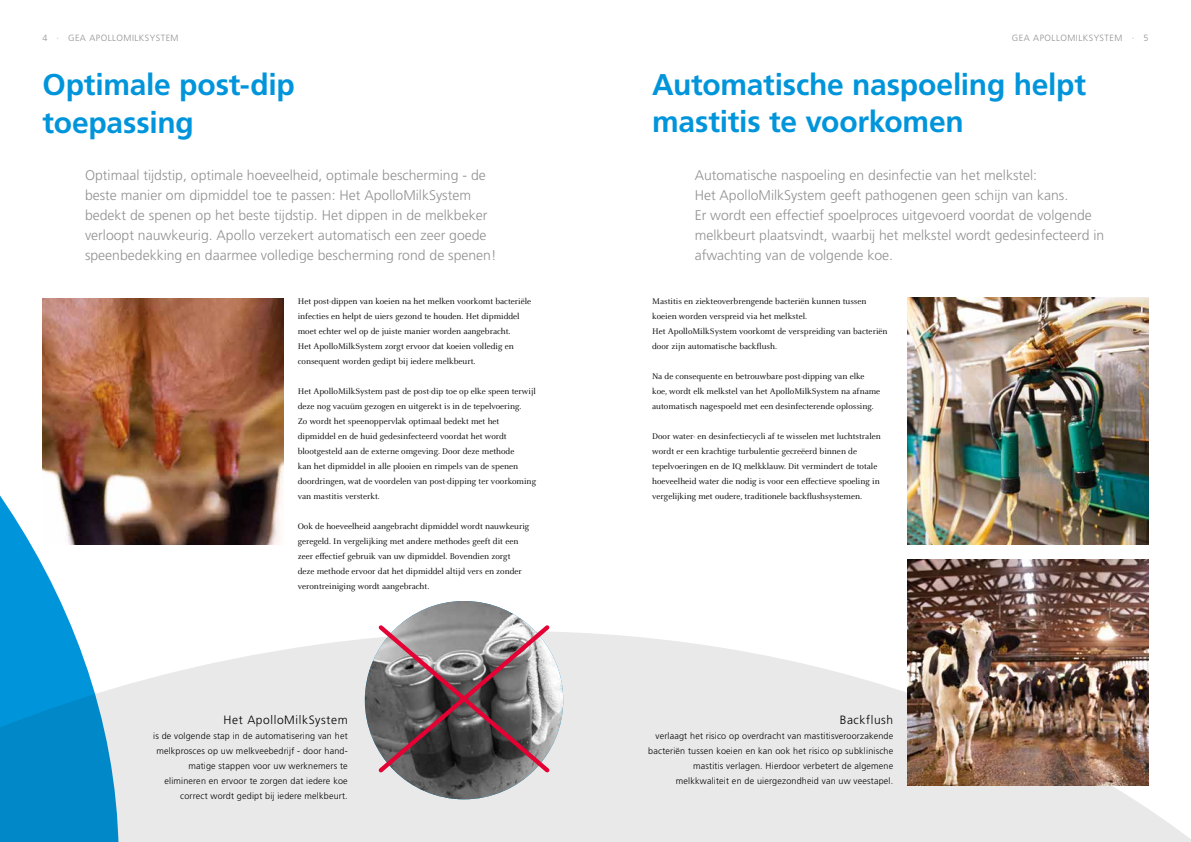
<style>
.page{position:relative;width:1191px;height:842px;background:#fff}
.page>*{position:absolute;margin:0;border:0;box-sizing:border-box;transform-origin:0 0}
.t1{font:700 30px/37.5px "Frutiger";letter-spacing:-.005em;color:#0095db}
.t2{font:300 14px/20px "Frutiger LT Std";color:#929292}
.t3{font:300 12px "Frutiger LT Std";letter-spacing:.05em;color:#000}
.t4{font:9px/15px "Celeste OT";color:#000}
.t5{font:300 9px/15px "Frutiger LT Std";letter-spacing:.02em;color:#000;text-align:right}
.t6{font:300 9px "Frutiger LT Std";letter-spacing:.05em;color:#929292}
</style>
<div class="page">
<svg style="left:119px;top:596px;width:1072px;height:246px;fill:#e9e9e9"></svg>
<img style="left:43px;top:299px;width:240px;height:245px">
<img style="left:907px;top:298px;width:241px;height:246px">
<img style="left:907px;top:559px;width:241px;height:226px">
<svg style="left:0;top:483px;width:119px;height:359px"></svg>
<img style="left:365px;top:601px;width:198px;height:198px;border-radius:99px">
<svg style="left:375px;top:621px;width:178px;height:155px"></svg>
<p class="t6" style="left:43px;top:33px;width:138px">4 · GEA APOLLOMILKSYSTEM</p>
<p class="t6" style="left:1012px;top:33px;width:138px">GEA APOLLOMILKSYSTEM · 5</p>
<h1 class="t1" style="left:43px;top:66px;width:254px">Optimale post-dip toepassing</h1>
<p class="t2" style="left:85px;top:165px;width:413px">Optimaal tijdstip, optimale hoeveelheid, optimale bescherming - de beste manier om dipmiddel toe te passen: Het ApolloMilkSystem bedekt de spenen op het beste tijdstip. Het dippen in de melkbeker verloopt nauwkeurig. Apollo verzekert automatisch een zeer goede speenbedekking en daarmee volledige bescherming rond de spenen!</p>
<p class="t4" style="left:298px;top:294px;width:235px">Het post-dippen van koeien na het melken voorkomt bacteriële infecties en helpt de uiers gezond te houden. Het dipmiddel moet echter wel op de juiste manier worden aangebracht.<br>Het ApolloMilkSystem zorgt ervoor dat koeien volledig en consequent worden gedipt bij iedere melkbeurt.</p>
<p class="t4" style="left:298px;top:384px;width:240px">Het ApolloMilkSystem past de post-dip toe op elke speen terwijl deze nog vacuüm gezogen en uitgerekt is in de tepelvoering.<br>Zo wordt het speenoppervlak optimaal bedekt met het dipmiddel en de huid gedesinfecteerd voordat het wordt blootgesteld aan de externe omgeving. Door deze methode<br>kan het dipmiddel in alle plooien en rimpels van de spenen doordringen, wat de voordelen van post-dipping ter voorkoming van mastitis versterkt.</p>
<p class="t4" style="left:298px;top:519px;width:233px">Ook de hoeveelheid aangebracht dipmiddel wordt nauwkeurig geregeld. In vergelijking met andere methodes geeft dit een zeer effectief gebruik van uw dipmiddel. Bovendien zorgt deze methode ervoor dat het dipmiddel altijd vers en zonder verontreiniging wordt aangebracht.</p>
<h3 class="t3" style="left:224px;top:713px;width:126px">Het ApolloMilkSystem</h3>
<p class="t5" style="left:153px;top:729px;width:196px">is de volgende stap in de automatisering van het melkprosces op uw melkveebedrijf - door hand&shy;matige stappen voor uw werknemers te elimineren en ervoor te zorgen dat iedere koe correct wordt gedipt bij iedere melkbeurt.</p>
<h1 class="t1" style="left:652px;top:65px;width:435px">Automatische naspoeling helpt mastitis te voorkomen</h1>
<p class="t2" style="left:694px;top:165px;width:411px">Automatische naspoeling en desinfectie van het melkstel:<br>Het ApolloMilkSystem geeft pathogenen geen schijn van kans.<br>Er wordt een effectief spoelproces uitgevoerd voordat de volgende melkbeurt plaatsvindt, waarbij het melkstel wordt gedesinfecteerd in afwachting van de volgende koe.</p>
<p class="t4" style="left:652px;top:294px;width:237px">Mastitis en ziekteoverbrengende bacteriën kunnen tussen koeien worden verspreid via het melkstel.<br>Het ApolloMilkSystem voorkomt de verspreiding van bacteriën door zijn automatische backflush.</p>
<p class="t4" style="left:652px;top:369px;width:230px">Na de consequente en betrouwbare post-dipping van elke koe, wordt elk melkstel van het ApolloMilkSystem na afname automatisch nagespoeld met een desinfecterende oplossing.</p>
<p class="t4" style="left:652px;top:429px;width:230px">Door water- en desinfectiecycli af te wisselen met luchtstralen wordt er een krachtige turbulentie gecreëerd binnen de tepelvoeringen en de IQ melkklauw. Dit vermindert de totale hoeveelheid water die nodig is voor een effectieve spoeling in vergelijking met oudere, traditionele backflushsystemen.</p>
<h3 class="t3" style="left:839px;top:713px;width:55px">Backflush</h3>
<p class="t5" style="left:648px;top:729px;width:246px">verlaagt het risico op overdracht van mastitisveroorzakende bacteriën tussen koeien en kan ook het risico op subklinische mastitis verlagen. Hierdoor verbetert de algemene melkkwaliteit en de uiergezondheid van uw veestapel.</p>
</div>
